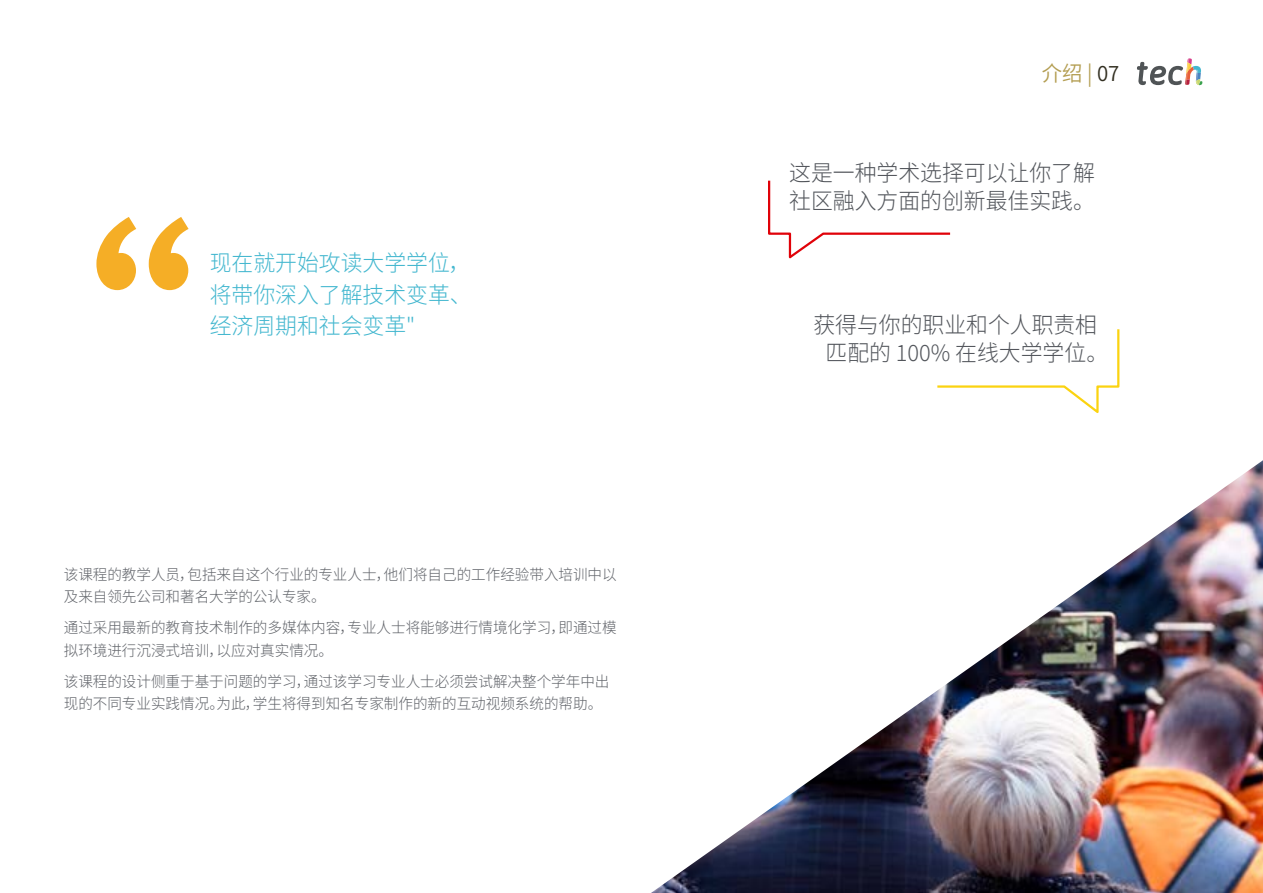
<style>
.page{position:relative;width:1263px;height:893px;background:#fff}
.page>*{position:absolute;margin:0;border:0;box-sizing:border-box;transform-origin:0 0}
.t1{font:300 22.5px/28.5px "Source Han Sans CN";color:#52555b;text-align:center}
.t2{font:300 22.5px/31.5px "Source Han Sans CN";color:#43b7cf;text-align:justify}
.t3{font:21px "Source Han Sans CN";color:#b39d51}
.t4{font:300 15px/22.5px "Source Han Sans CN";color:#61646a}
.s1{color:#312e20}
</style>
<div class="page">
<img style="left:651px;top:460px;width:612px;height:433px">
<svg style="left:1137px;top:58px;width:65px;height:28px"></svg>
<svg style="left:96px;top:217px;width:93px;height:73px"></svg>
<svg style="left:937px;top:329px;width:183px;height:84px"></svg>
<svg style="left:768px;top:180px;width:183px;height:79px"></svg>
<h1 class="t2" style="left:210px;top:248px;width:263px">现在就开始攻读大学学位，将带你深入了解技术变革、经济周期和社会变革"</h1>
<p class="t4" style="left:64px;top:563px;width:554px">该课程的教学人员，包括来自这个行业的专业人士，他们将自己的工作经验带入培训中以及来自领先公司和著名大学的公认专家。</p>
<p class="t4" style="left:64px;top:617px;width:554px">通过采用最新的教育技术制作的多媒体内容，专业人士将能够进行情境化学习，即通过模拟环境进行沉浸式培训，以应对真实情况。</p>
<p class="t4" style="left:64px;top:670px;width:547px">该课程的设计侧重于基于问题的学习，通过该学习专业人士必须尝试解决整个学年中出现的不同专业实践情况。为此，学生将得到知名专家制作的新的互动视频系统的帮助。</p>
<h2 class="t3" style="left:1042px;top:61px;width:79px">介绍 | <span class="s1">07</span></h2>
<h1 class="t1" style="left:789px;top:159px;width:307px;text-align:left">这是一种学术选择可以让你了解社区融入方面的创新最佳实践。</h1>
<h1 class="t1" style="left:813px;top:311px;width:296px">获得与你的职业和个人职责相匹配的 100% 在线大学学位。</h1>
</div>
